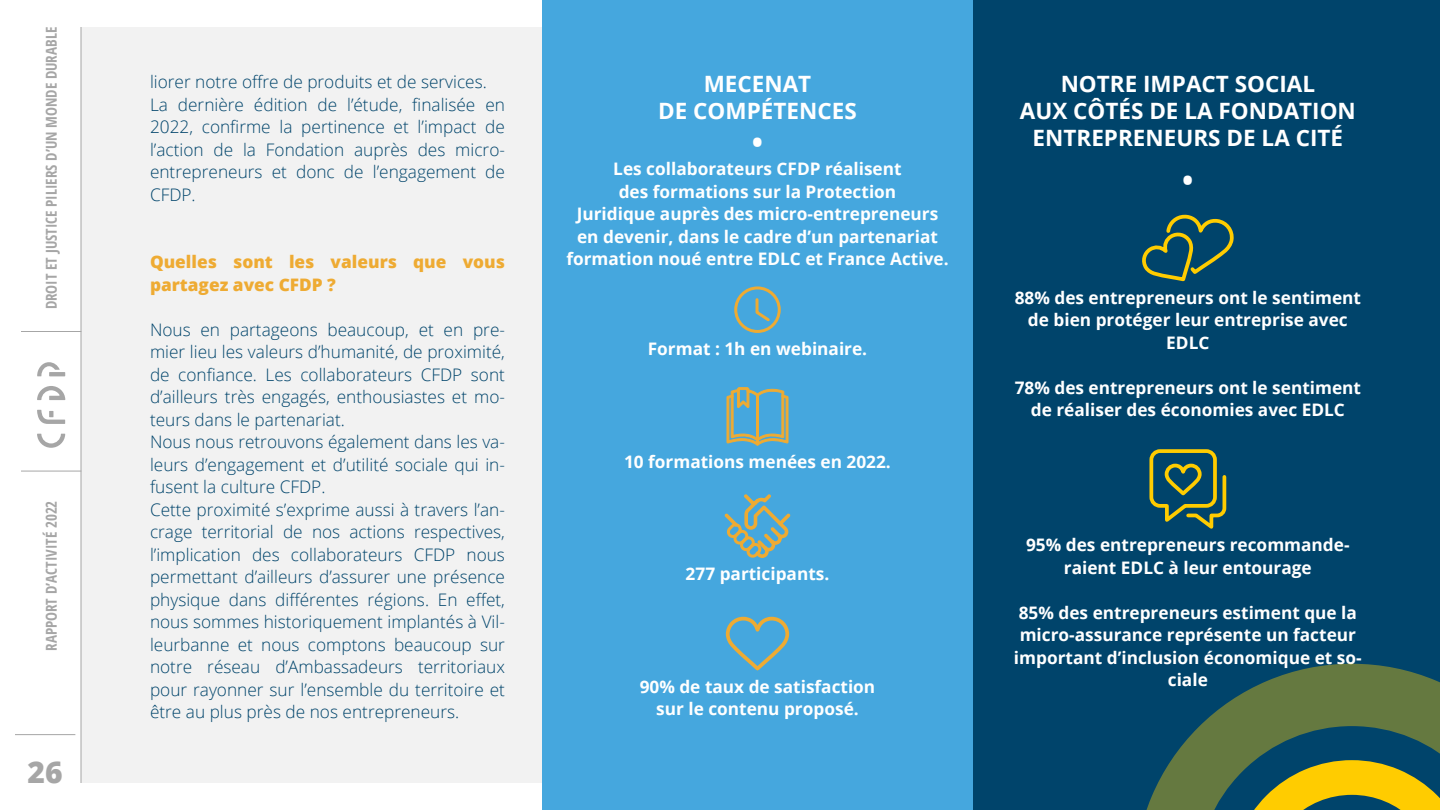
<style>
.page{position:relative;width:1440px;height:810px;background:#fff}
.page>*{position:absolute;margin:0;border:0;box-sizing:border-box;transform-origin:0 0}
.t1{font:800 30px "Open Sans";color:#a6a6a6}
.t2{font:700 30px "Open Sans";color:#fff}
.t3{font:700 22.5px/27px "Open Sans";color:#fff;text-align:center}
.t4{font:300 17.25px/22.5px "Open Sans";color:#00446b}
.t5{font:700 17.25px/22.5px "Open Sans";color:#fff;text-align:center}
.t6{font:800 17.25px/22.5px "Open Sans";color:#eeab33}
.t7{font:700 condensed 15px "Open Sans";color:#a6a6a6}
</style>
<div class="page">
<div style="left:81px;top:27px;width:1332px;height:756px;background:#f2f2f2"></div>
<hr style="left:15px;top:734px;width:60px;height:1px;background:#a6a6a6">
<div style="left:542px;top:0;width:467px;height:810px;background:#45a7de"></div>
<div style="left:973px;top:0;width:467px;height:810px;background:#00446b"></div>
<svg style="left:1142px;top:214px;width:92px;height:68px"></svg>
<svg style="left:1149px;top:449px;width:78px;height:80px"></svg>
<div style="left:734px;top:286px;width:47px;height:47px;border:3px solid #eeab33;border-radius:50%"></div>
<svg style="left:755px;top:298px;width:15px;height:24px"></svg>
<svg style="left:726px;top:387px;width:63px;height:59px"></svg>
<svg style="left:724px;top:494px;width:67px;height:64px"></svg>
<svg style="left:725px;top:616px;width:65px;height:55px"></svg>
<svg style="left:1146px;top:664px;width:294px;height:146px"></svg>
<hr style="left:81px;top:27px;width:1px;height:756px;background:#a6a6a6">
<svg style="left:37px;top:386px;width:28px;height:14px"></svg>
<svg style="left:37px;top:410px;width:28px;height:14px"></svg>
<svg style="left:37px;top:362px;width:28px;height:14px"></svg>
<svg style="left:37px;top:434px;width:28px;height:14px"></svg>
<hr style="left:21px;top:331px;width:60px;height:1px;background:#a6a6a6">
<hr style="left:21px;top:471px;width:60px;height:1px;background:#a6a6a6">
<p class="t7" style="left:41px;top:309px;width:284px;rotate:-90deg">DROIT ET JUSTICE PILIERS D’UN MONDE DURABLE</p>
<p class="t7" style="left:41px;top:651px;width:152px;rotate:-90deg">RAPPORT D’ACTIVITÉ 2022</p>
<h1 class="t1" style="left:28px;top:749px;width:37px">26</h1>
<p class="t4" style="left:150px;top:70px;width:357px">liorer notre offre de produits et de services.<br>La dernière édition de l’étude, finalisée en 2022, confirme la pertinence et l’impact de l’action de la Fondation auprès des micro&shy;entrepreneurs et donc de l’engagement de CFDP.</p>
<p class="t6" style="left:150px;top:250px;width:356px">Quelles sont les valeurs que vous partagez avec CFDP ?</p>
<p class="t4" style="left:150px;top:318px;width:357px">Nous en partageons beaucoup, et en pre&shy;mier lieu les valeurs d’humanité, de proximité, de confiance. Les collaborateurs CFDP sont d’ailleurs très engagés, enthousiastes et mo&shy;teurs dans le partenariat.<br>Nous nous retrouvons également dans les va&shy;leurs d’engagement et d’utilité sociale qui in&shy;fusent la culture CFDP.<br>Cette proximité s’exprime aussi à travers l’an&shy;crage territorial de nos actions respectives, l’implication des collaborateurs CFDP nous permettant d’ailleurs d’assurer une présence physique dans différentes régions. En effet, nous sommes historiquement implantés à Vil&shy;leurbanne et nous comptons beaucoup sur notre réseau d’Ambassadeurs territoriaux pour rayonner sur l’ensemble du territoire et être au plus près de nos entrepreneurs.</p>
<h2 class="t3" style="left:658px;top:70px;width:200px">MECENAT<br>DE COMPÉTENCES</h2>
<h1 class="t2" style="left:752px;top:121px;width:13px">•</h1>
<p class="t5" style="left:566px;top:158px;width:384px">Les collaborateurs CFDP réalisent<br>des formations sur la Protection<br>Juridique auprès des micro-entrepreneurs en devenir, dans le cadre d’un partenariat formation noué entre EDLC et France Active.</p>
<p class="t5" style="left:648px;top:338px;width:221px">Format : 1h en webinaire.</p>
<p class="t5" style="left:624px;top:450px;width:268px">10 formations menées en 2022.</p>
<p class="t5" style="left:686px;top:563px;width:145px">277 participants.</p>
<p class="t5" style="left:640px;top:675px;width:237px">90% de taux de satisfaction sur le contenu proposé.</p>
<h2 class="t3" style="left:1020px;top:70px;width:338px">NOTRE IMPACT SOCIAL<br>AUX CÔTÉS DE LA FONDATION<br>ENTREPRENEURS DE LA CITÉ</h2>
<h1 class="t2" style="left:1182px;top:159px;width:13px">•</h1>
<p class="t5" style="left:1015px;top:286px;width:348px">88% des entrepreneurs ont le sentiment de bien protéger leur entreprise avec<br>EDLC</p>
<p class="t5" style="left:1015px;top:376px;width:348px">78% des entrepreneurs ont le sentiment de réaliser des économies avec EDLC</p>
<p class="t5" style="left:1026px;top:533px;width:325px">95% des entrepreneurs recommande&shy;raient EDLC à leur entourage</p>
<p class="t5" style="left:1014px;top:601px;width:349px">85% des entrepreneurs estiment que la micro-assurance représente un facteur important d’inclusion économique et so&shy;ciale</p>
</div>
